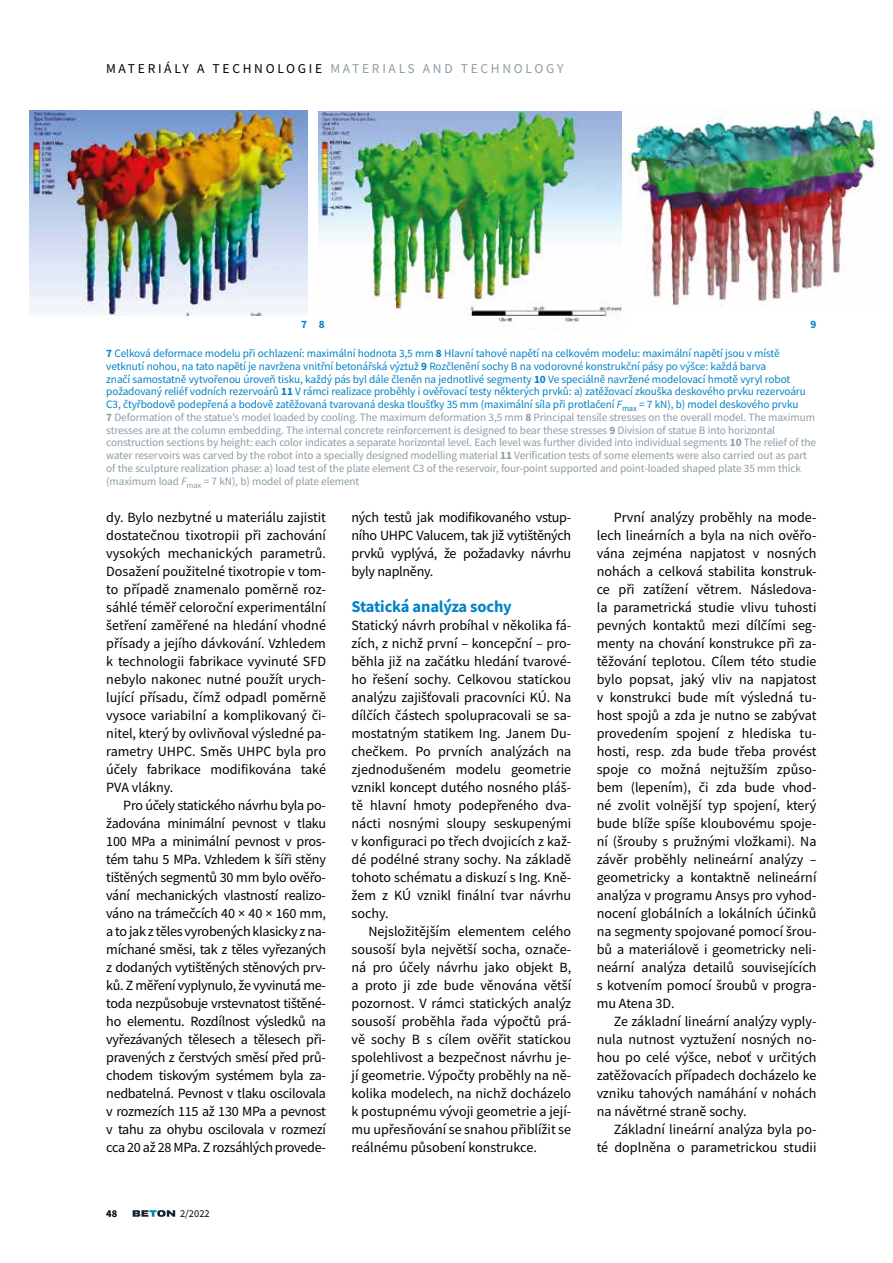
<style>
.page{position:relative;width:893px;height:1263px;background:#fff}
.page>*{position:absolute;margin:0;border:0;box-sizing:border-box;transform-origin:0 0}
.t1{font:700 16.5px "Source Sans Pro";letter-spacing:-.01em;color:#0083c5}
.t2{font:14.1px/18px "Source Sans Pro";color:#000;text-align:justify}
.t3{font:13.5px "Source Sans Pro";letter-spacing:.2em;color:#8c9da6}
.t4{font:11.25px/12.8px "Source Sans Pro";letter-spacing:-.01em;color:#8c9da6}
.t5{font:700 11.25px "Source Sans Pro";color:#0083c5}
.t6{font:10.5px "Source Sans Pro";color:#000}
.t7{font:700 10.5px "Source Sans Pro";color:#000}
.s1{color:#000}
.s2{font-weight:700;color:#0083c5}
.s3{color:#0083c5}
.s4{font-style:italic;color:#0083c5}
.s5{font-weight:700}
.s6{font-style:italic}
</style>
<div class="page">
<svg style="left:133px;top:1210px;width:42px;height:7px"></svg>
<img style="left:29px;top:111px;width:278px;height:204px">
<img style="left:319px;top:111px;width:303px;height:218px">
<img style="left:628px;top:108px;width:252px;height:198px">
<p class="t3" style="left:106px;top:60px;width:459px"><span class="s1">MATERIÁLY A TECHNOLOGIE</span> MATERIALS AND TECHNOLOGY</p>
<p class="t5" style="left:301px;top:317px;width:25px">7 8</p>
<p class="t5" style="left:810px;top:317px;width:7px">9</p>
<p class="t4" style="left:106px;top:347px;width:711px"><span class="s2">7</span> <span class="s3">Celková deformace modelu při ochlazení: maximální hodnota 3,5 mm</span> <span class="s2">8</span> <span class="s3">Hlavní tahové napětí na celkovém modelu: maximální napětí jsou v místě vetknutí nohou, na tato napětí je navržena vnitřní betonářská výztuž</span> <span class="s2">9</span> <span class="s3">Rozčlenění sochy B na vodorovné konstrukční pásy po výšce: každá barva<br>značí samostatně vytvořenou úroveň tisku, každý pás byl dále členěn na jednotlivé segmenty</span> <span class="s2">10</span> <span class="s3">Ve speciálně navržené modelovací hmotě vyryl robot požadovaný reliéf vodních rezervoárů</span> <span class="s2">11</span> <span class="s3">V rámci realizace proběhly i ověřovací testy některých prvků: a) zatěžovací zkouška deskového prvku rezervoáru C3, čtyřbodově podepřená a bodově zatěžovaná tvarovaná deska tloušťky 35 mm (maximální síla při protlačení</span> <span class="s4">F</span><sub>max</sub> <span class="s3">= 7 kN), b) model deskového prvku<br></span><span class="s5">7</span> Deformation of the statue’s model loaded by cooling. The maximum deformation 3,5 mm <span class="s5">8</span> Principal tensile stresses on the overall model. The maximum stresses are at the column embedding. The internal concrete reinforcement is designed to bear these stresses <span class="s5">9</span> Division of statue B into horizontal construction sections by height: each color indicates a separate horizontal level. Each level was further divided into individual segments <span class="s5">10</span> The relief of the water reservoirs was carved by the robot into a specially designed modelling material <span class="s5">11</span> Verification tests of some elements were also carried out as part of the sculpture realization phase: a) load test of the plate element C3 of the reservoir, four-point supported and point-loaded shaped plate 35 mm thick (maximum load <span class="s6">F</span><sub>max</sub> = 7 kN), b) model of plate element</p>
<p class="t2" style="left:351px;top:508px;width:221px">ných testů jak modifikovaného vstup&shy;ního UHPC Valucem, tak již vytištěných prvků vyplývá, že požadavky návrhu byly naplněny.</p>
<p class="t1" style="left:351px;top:595px;width:162px">Statická analýza sochy</p>
<p class="t2" style="left:351px;top:616px;width:221px">Statický návrh probíhal v několika fá&shy;zích, z nichž první – koncepční – pro&shy;běhla již na začátku hledání tvarové&shy;ho řešení sochy. Celkovou statickou analýzu zajišťovali pracovníci KÚ. Na dílčích částech spolupracovali se sa&shy;mostatným statikem Ing. Janem Du&shy;chečkem. Po prvních analýzách na zjednodušeném modelu geometrie vznikl koncept dutého nosného pláš&shy;tě hlavní hmoty podepřeného dva&shy;nácti nosnými sloupy seskupenými v konfiguraci po třech dvojicích z kaž&shy;dé podélné strany sochy. Na základě tohoto schématu a diskuzí s Ing. Kně&shy;žem z KÚ vznikl finální tvar návrhu sochy.</p>
<p class="t2" style="left:351px;top:922px;width:221px;text-indent:17px">Nejsložitějším elementem celého sousoší byla největší socha, označe&shy;ná pro účely návrhu jako objekt B, a proto ji zde bude věnována větší pozornost. V rámci statických analýz sousoší proběhla řada výpočtů prá&shy;vě sochy B s cílem ověřit statickou spolehlivost a bezpečnost návrhu je&shy;jí geometrie. Výpočty proběhly na ně&shy;kolika modelech, na nichž docházelo k postupnému vývoji geometrie a její&shy;mu upřesňování se snahou přiblížit se reálnému působení konstrukce.</p>
<p class="t2" style="left:106px;top:508px;width:221px">dy. Bylo nezbytné u materiálu zajistit dostatečnou tixotropii při zachování vysokých mechanických parametrů.<br>Dosažení použitelné tixotropie v tom&shy;to případě znamenalo poměrně roz&shy;sáhlé téměř celoroční experimentální šetření zaměřené na hledání vhodné přísady a jejího dávkování. Vzhledem k technologii fabrikace vyvinuté SFD nebylo nakonec nutné použít urych&shy;lující přísadu, čímž odpadl poměrně vysoce variabilní a komplikovaný či&shy;nitel, který by ovlivňoval výsledné pa&shy;rametry UHPC. Směs UHPC byla pro účely fabrikace modifikována také PVA vlákny.</p>
<p class="t2" style="left:106px;top:796px;width:221px;text-indent:17px">Pro účely statického návrhu byla po&shy;žadována minimální pevnost v tlaku 100 MPa a minimální pevnost v pros&shy;tém tahu 5 MPa. Vzhledem k šíři stěny tištěných segmentů 30 mm bylo ověřo&shy;vání mechanických vlastností realizo&shy;váno na trámečcích 40 × 40 × 160 mm, a to jak z těles vyrobených klasicky z na&shy;míchané směsi, tak z těles vyřezaných z dodaných vytištěných stěnových prv&shy;ků. Z měření vyplynulo, že vyvinutá me&shy;toda nezpůsobuje vrstevnatost tištěné&shy;ho elementu. Rozdílnost výsledků na vyřezávaných tělesech a tělesech při&shy;pravených z čerstvých směsí před prů&shy;chodem tiskovým systémem byla za&shy;nedbatelná. Pevnost v tlaku oscilovala v rozmezích 115 až 130 MPa a pevnost v tahu za ohybu oscilovala v rozmezí cca 20 až 28 MPa. Z rozsáhlých provede-</p>
<p class="t2" style="left:597px;top:508px;width:221px;text-indent:17px">První analýzy proběhly na mode&shy;lech lineárních a byla na nich ověřo&shy;vána zejména napjatost v nosných nohách a celková stabilita konstruk&shy;ce při zatížení větrem. Následova&shy;la parametrická studie vlivu tuhosti pevných kontaktů mezi dílčími seg&shy;menty na chování konstrukce při za&shy;těžování teplotou. Cílem této studie bylo popsat, jaký vliv na napjatost v konstrukci bude mít výsledná tu&shy;host spojů a zda je nutno se zabývat provedením spojení z hlediska tu&shy;hosti, resp. zda bude třeba provést spoje co možná nejtužším způso&shy;bem (lepením), či zda bude vhod&shy;né zvolit volnější typ spojení, který bude blíže spíše kloubovému spoje&shy;ní (šrouby s pružnými vložkami). Na závěr proběhly nelineární analýzy – geometricky a kontaktně nelineární analýza v programu Ansys pro vyhod&shy;nocení globálních a lokálních účinků na segmenty spojované pomocí šrou&shy;bů a materiálově i geometricky neli&shy;neární analýza detailů souvisejících s kotvením pomocí šroubů v progra&shy;mu Atena 3D.</p>
<p class="t2" style="left:597px;top:1012px;width:221px;text-indent:17px">Ze základní lineární analýzy vyply&shy;nula nutnost vyztužení nosných no&shy;hou po celé výšce, neboť v určitých zatěžovacích případech docházelo ke vzniku tahových namáhání v nohách na návětrné straně sochy.</p>
<p class="t2" style="left:597px;top:1120px;width:221px;text-align:right">Základní lineární analýza byla po-<br>té doplněna o parametrickou studii</p>
<p class="t7" style="left:106px;top:1206px;width:13px">48</p>
<p class="t6" style="left:180px;top:1207px;width:31px">2/2022</p>
</div>
